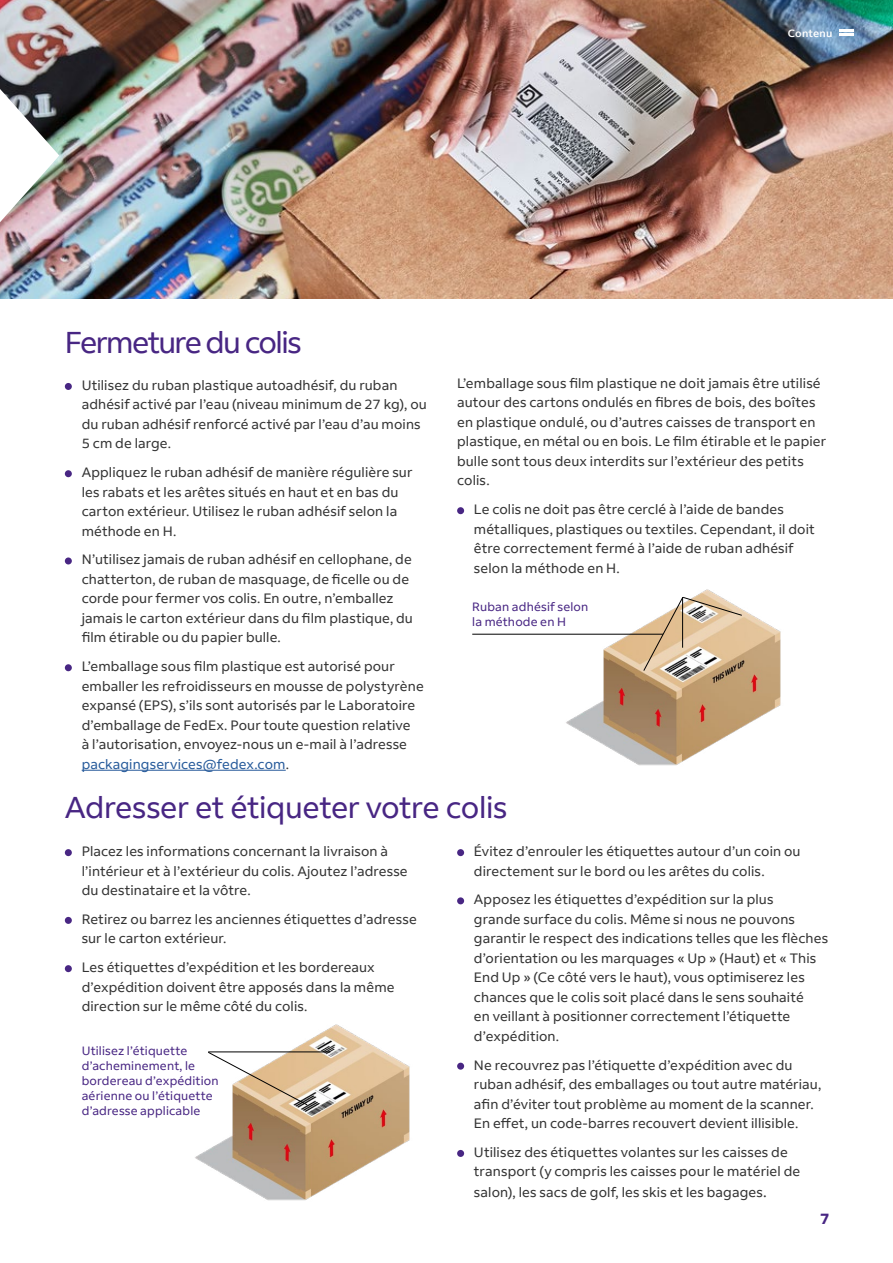
<style>
.page{position:relative;width:893px;height:1263px;background:#fff}
.page>*{position:absolute;margin:0;border:0;box-sizing:border-box;transform-origin:0 0}
.t1{font:30px "Fed Ex Sans";letter-spacing:-.02em;color:#482683}
.t2{font:30px "Fed Ex Sans";letter-spacing:-.05em;color:#482683}
.t3{font:700 15px "Fed Ex Sans";color:#482683}
.t4{font:13.5px/19.5px "Fed Ex Sans";letter-spacing:.01em;color:#333}
.t5{font:12px/15px "Fed Ex Sans";letter-spacing:.015em;color:#482683}
.t6{font:500 10.5px "Fed Ex Sans";letter-spacing:.02em;color:#fff}
.s1{color:#275b9b}
.s2{font-size:15px}
</style>
<div class="page">
<div style="left:65px;top:849px;width:7px;height:7px;background:#482683;border-radius:50%"></div>
<div style="left:65px;top:917px;width:7px;height:7px;background:#482683;border-radius:50%"></div>
<div style="left:65px;top:965px;width:7px;height:7px;background:#482683;border-radius:50%"></div>
<div style="left:457px;top:849px;width:7px;height:7px;background:#482683;border-radius:50%"></div>
<div style="left:457px;top:897px;width:7px;height:7px;background:#482683;border-radius:50%"></div>
<div style="left:457px;top:1063px;width:7px;height:7px;background:#482683;border-radius:50%"></div>
<div style="left:457px;top:1150px;width:7px;height:7px;background:#482683;border-radius:50%"></div>
<img style="left:0;top:0;width:893px;height:299px">
<img style="left:0;top:89px;width:59px;height:133px">
<hr style="left:82px;top:770px;width:204px;height:1px;background:#275b9b">
<div style="left:65px;top:383px;width:7px;height:7px;background:#482683;border-radius:50%"></div>
<div style="left:65px;top:470px;width:7px;height:7px;background:#482683;border-radius:50%"></div>
<div style="left:65px;top:557px;width:7px;height:7px;background:#482683;border-radius:50%"></div>
<div style="left:65px;top:664px;width:7px;height:7px;background:#482683;border-radius:50%"></div>
<div style="left:457px;top:507px;width:7px;height:7px;background:#482683;border-radius:50%"></div>
<img style="left:195px;top:1024px;width:215px;height:177px">
<hr style="left:208px;top:1052px;width:122px;height:1px;background:#000">
<svg style="left:208px;top:1052px;width:100px;height:53px"></svg>
<img style="left:565px;top:589px;width:216px;height:177px">
<svg style="left:643px;top:597px;width:99px;height:74px"></svg>
<hr style="left:472px;top:634px;width:191px;height:1px;background:#000">
<svg style="left:838px;top:30px;width:15px;height:6px"></svg>
<p class="t6" style="left:788px;top:27px;width:46px">Contenu</p>
<h1 class="t2" style="left:65px;top:325px;width:238px">Fermeture du colis</h1>
<p class="t4" style="left:82px;top:376px;width:347px">Utilisez du ruban plastique autoadhésif, du ruban adhésif activé par l’eau (niveau minimum de 27 kg), ou du ruban adhésif renforcé activé par l’eau d’au moins 5 cm de large.</p>
<p class="t4" style="left:82px;top:463px;width:332px">Appliquez le ruban adhésif de manière régulière sur les rabats et les arêtes situés en haut et en bas du carton extérieur. Utilisez le ruban adhésif selon la méthode en H.</p>
<p class="t4" style="left:82px;top:550px;width:333px">N’utilisez jamais de ruban adhésif en cellophane, de chatterton, de ruban de masquage, de ficelle ou de corde pour fermer vos colis. En outre, n’emballez jamais le carton extérieur dans du film plastique, du film étirable ou du papier bulle.</p>
<p class="t4" style="left:82px;top:657px;width:344px">L’emballage sous film plastique est autorisé pour emballer les refroidisseurs en mousse de polystyrène expansé (EPS), s’ils sont autorisés par le Laboratoire d’emballage de FedEx. Pour toute question relative<br>à l’autorisation, envoyez-nous un e-mail à l’adresse <span class="s1">packagingservices@fedex.com</span>.</p>
<p class="t4" style="left:457px;top:373px;width:370px">L’emballage sous film plastique ne doit jamais être utilisé autour des cartons ondulés en fibres de bois, des boîtes en plastique ondulé, ou d’autres caisses de transport en plastique, en métal ou en bois. Le film étirable et le papier bulle sont tous deux interdits sur l’extérieur des petits colis.</p>
<p class="t4" style="left:474px;top:500px;width:342px">Le colis ne doit pas être cerclé à l’aide de bandes métalliques, plastiques ou textiles. Cependant, il doit être correctement fermé à l’aide de ruban adhésif selon la méthode en H.</p>
<p class="t5" style="left:472px;top:599px;width:118px">Ruban adhésif selon la méthode en H</p>
<h1 class="t1" style="left:65px;top:790px;width:444px">Adresser et étiqueter votre colis</h1>
<p class="t4" style="left:82px;top:842px;width:328px">Placez les informations concernant la livraison à l’intérieur et à l’extérieur du colis. Ajoutez l’adresse du destinataire et la vôtre.</p>
<p class="t4" style="left:82px;top:909px;width:337px">Retirez ou barrez les anciennes étiquettes d’adresse sur le carton extérieur.</p>
<p class="t4" style="left:82px;top:958px;width:314px">Les étiquettes d’expédition et les bordereaux d’expédition doivent être apposés dans la même direction sur le même côté du colis.</p>
<p class="t4" style="left:474px;top:842px;width:328px">Évitez d’enrouler les étiquettes autour d’un coin ou directement sur le bord ou les arêtes du colis.</p>
<p class="t4" style="left:474px;top:890px;width:356px">Apposez les étiquettes d’expédition sur la plus<br>grande surface du colis. Même si nous ne pouvons garantir le respect des indications telles que les flèches d’orientation ou les marquages « Up » (Haut) et « This End Up » (Ce côté vers le haut), vous optimiserez les chances que le colis soit placé dans le sens souhaité<br>en veillant à positionner correctement l’étiquette d’expédition.</p>
<p class="t4" style="left:474px;top:1055px;width:349px">Ne recouvrez pas l’étiquette d’expédition avec du ruban adhésif, des emballages ou tout autre matériau, afin d’éviter tout problème au moment de la scanner.<br>En effet, un code-barres recouvert devient illisible.</p>
<p class="t4" style="left:474px;top:1142px;width:328px">Utilisez des étiquettes volantes sur les caisses de transport (y compris les caisses pour le matériel de salon), les sacs de golf, les skis et les bagages<span class="s2">.</span></p>
<p class="t5" style="left:82px;top:1043px;width:138px">Utilisez l’étiquette d’acheminement, le bordereau d’expédition aérienne ou l’étiquette d’adresse applicable</p>
<p class="t3" style="left:820px;top:1210px;width:11px">7</p>
</div>
